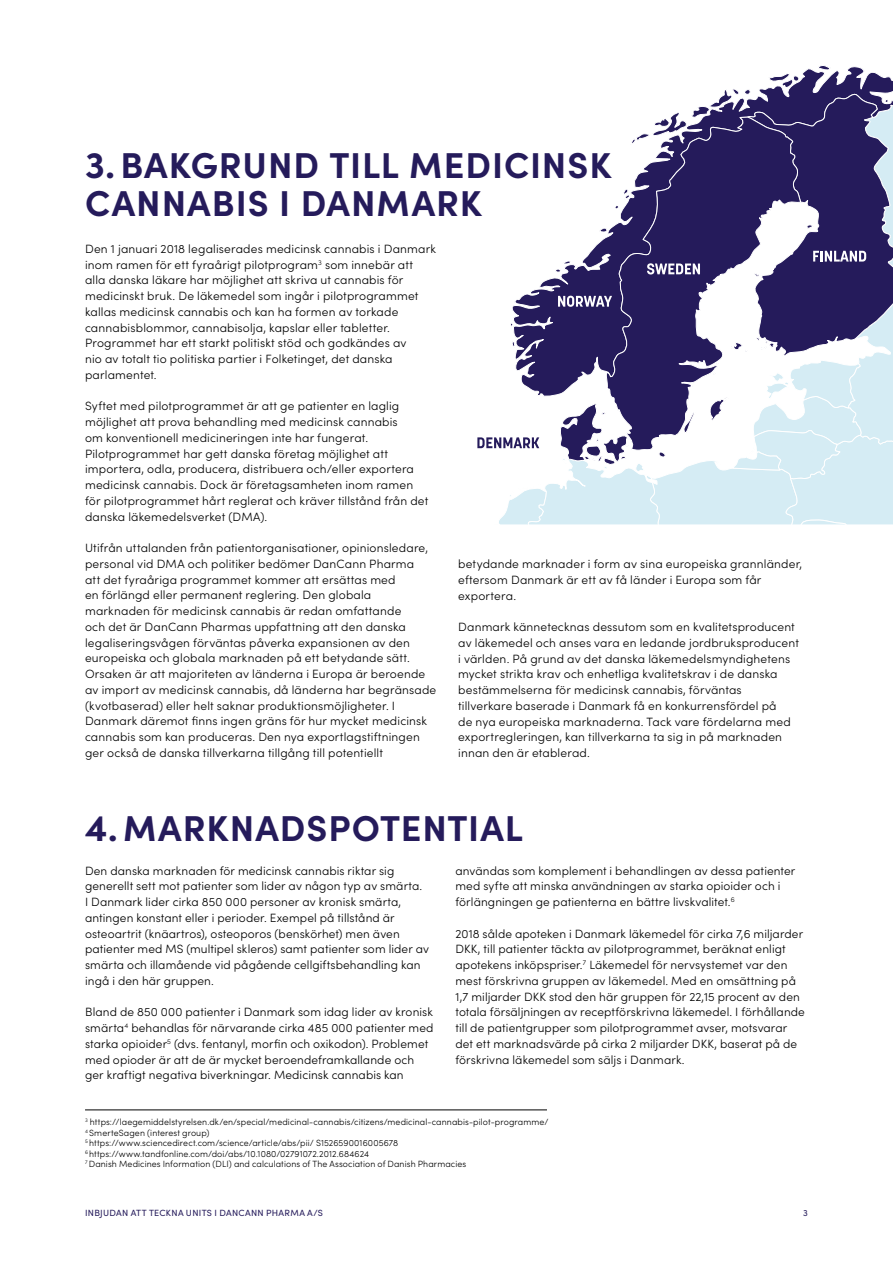
<style>
.page{position:relative;width:893px;height:1263px;background:#fff}
.page>*{position:absolute;margin:0;border:0;box-sizing:border-box;transform-origin:0 0}
.t1{font:700 36px/37.5px "Sofia Pro";letter-spacing:.03em;color:#251b5b}
.t2{font:300 12px/15.8px "Sofia Pro";letter-spacing:.01em;color:#000}
.t3{font:300 9px/10.5px "Sofia Pro";letter-spacing:.01em;color:#000}
.t4{font:9px "Sofia Pro";letter-spacing:.035em;color:#251b5b}
.s1{font-size:37.5px}
</style>
<div class="page">
<svg style="left:724px;top:65px;width:169px;height:29px"></svg>
<svg style="left:477px;top:94px;width:416px;height:430px"></svg>
<hr style="left:85px;top:1110px;width:462px;height:1px;background:#000">
<h1 class="t1" style="left:85px;top:144px;width:528px"><span class="s1">3.</span>BAKGRUND TILL MEDICINSK<br>CANNABIS I DANMARK</h1>
<p class="t2" style="left:85px;top:240px;width:352px">Den 1 januari 2018 legaliserades medicinsk cannabis i Danmark inom ramen för ett fyraårigt pilotprogram<sup>3</sup> som innebär att alla danska läkare har möjlighet att skriva ut cannabis för medicinskt bruk. De läkemedel som ingår i pilotprogrammet kallas medicinsk cannabis och kan ha formen av torkade cannabisblommor, cannabisolja, kapslar eller tabletter.<br>Programmet har ett starkt politiskt stöd och godkändes av<br>nio av totalt tio politiska partier i Folketinget, det danska parlamentet.</p>
<p class="t2" style="left:85px;top:398px;width:345px">Syftet med pilotprogrammet är att ge patienter en laglig möjlighet att prova behandling med medicinsk cannabis<br>om konventionell medicineringen inte har fungerat.<br>Pilotprogrammet har gett danska företag möjlighet att importera, odla, producera, distribuera och/eller exportera medicinsk cannabis. Dock är företagsamheten inom ramen för pilotprogrammet hårt reglerat och kräver tillstånd från det danska läkemedelsverket (DMA).</p>
<p class="t2" style="left:85px;top:539px;width:353px">Utifrån uttalanden från patientorganisationer, opinionsledare, personal vid DMA och politiker bedömer DanCann Pharma<br>att det fyraåriga programmet kommer att ersättas med<br>en förlängd eller permanent reglering. Den globala marknaden för medicinsk cannabis är redan omfattande<br>och det är DanCann Pharmas uppfattning att den danska legaliseringsvågen förväntas påverka expansionen av den europeiska och globala marknaden på ett betydande sätt.<br>Orsaken är att majoriteten av länderna i Europa är beroende av import av medicinsk cannabis, då länderna har begränsade (kvotbaserad) eller helt saknar produktionsmöjligheter. I Danmark däremot finns ingen gräns för hur mycket medicinsk cannabis som kan produceras. Den nya exportlagstiftningen ger också de danska tillverkarna tillgång till potentiellt</p>
<p class="t2" style="left:458px;top:555px;width:346px">betydande marknader i form av sina europeiska grannländer, eftersom Danmark är ett av få länder i Europa som får exportera.</p>
<p class="t2" style="left:458px;top:618px;width:342px">Danmark kännetecknas dessutom som en kvalitetsproducent av läkemedel och anses vara en ledande jordbruksproducent i världen. På grund av det danska läkemedelsmyndighetens mycket strikta krav och enhetliga kvalitetskrav i de danska bestämmelserna för medicinsk cannabis, förväntas tillverkare baserade i Danmark få en konkurrensfördel på<br>de nya europeiska marknaderna. Tack vare fördelarna med exportregleringen, kan tillverkarna ta sig in på marknaden innan den är etablerad.</p>
<h1 class="t1" style="left:85px;top:807px;width:439px"><span class="s1">4.</span>MARKNADSPOTENTIAL</h1>
<p class="t2" style="left:85px;top:862px;width:346px">Den danska marknaden för medicinsk cannabis riktar sig generellt sett mot patienter som lider av någon typ av smärta.<br>I Danmark lider cirka 850 000 personer av kronisk smärta, antingen konstant eller i perioder. Exempel på tillstånd är osteoartrit (knäartros), osteoporos (benskörhet) men även patienter med MS (multipel skleros) samt patienter som lider av smärta och illamående vid pågående cellgiftsbehandling kan ingå i den här gruppen.</p>
<p class="t2" style="left:85px;top:1003px;width:350px">Bland de 850 000 patienter i Danmark som idag lider av kronisk smärta<sup>4</sup> behandlas för närvarande cirka 485 000 patienter med starka opioider<sup>5</sup> (dvs. fentanyl, morfin och oxikodon). Problemet med opioder är att de är mycket beroendeframkallande och ger kraftigt negativa biverkningar. Medicinsk cannabis kan</p>
<p class="t2" style="left:455px;top:862px;width:341px">användas som komplement i behandlingen av dessa patienter med syfte att minska användningen av starka opioider och i förlängningen ge patienterna en bättre livskvalitet.<sup>6</sup></p>
<p class="t2" style="left:455px;top:925px;width:351px">2018 sålde apoteken i Danmark läkemedel för cirka 7,6 miljarder DKK, till patienter täckta av pilotprogrammet, beräknat enligt apotekens inköpspriser.<sup>7</sup> Läkemedel för nervsystemet var den mest förskrivna gruppen av läkemedel. Med en omsättning på 1,7 miljarder DKK stod den här gruppen för 22,15 procent av den totala försäljningen av receptförskrivna läkemedel. I förhållande till de patientgrupper som pilotprogrammet avser, motsvarar det ett marknadsvärde på cirka 2 miljarder DKK, baserat på de förskrivna läkemedel som säljs i Danmark.</p>
<p class="t3" style="left:85px;top:1116px;width:465px"><sup>3</sup> https://laegemiddelstyrelsen.dk/en/special/medicinal-cannabis/citizens/medicinal-cannabis-pilot-programme/ <sup>4</sup> SmerteSagen (interest group)<br><sup>5</sup> https://www.sciencedirect.com/science/article/abs/pii/ S1526590016005678<br><sup>6</sup> https://www.tandfonline.com/doi/abs/10.1080/02791072.2012.684624<br><sup>7</sup> Danish Medicines Information (DLI) and calculations of The Association of Danish Pharmacies</p>
<p class="t4" style="left:85px;top:1206px;width:239px">INBJUDAN ATT TECKNA UNITS I DANCANN PHARMA A/S</p>
<p class="t4" style="left:803px;top:1206px;width:6px">3</p>
</div>
